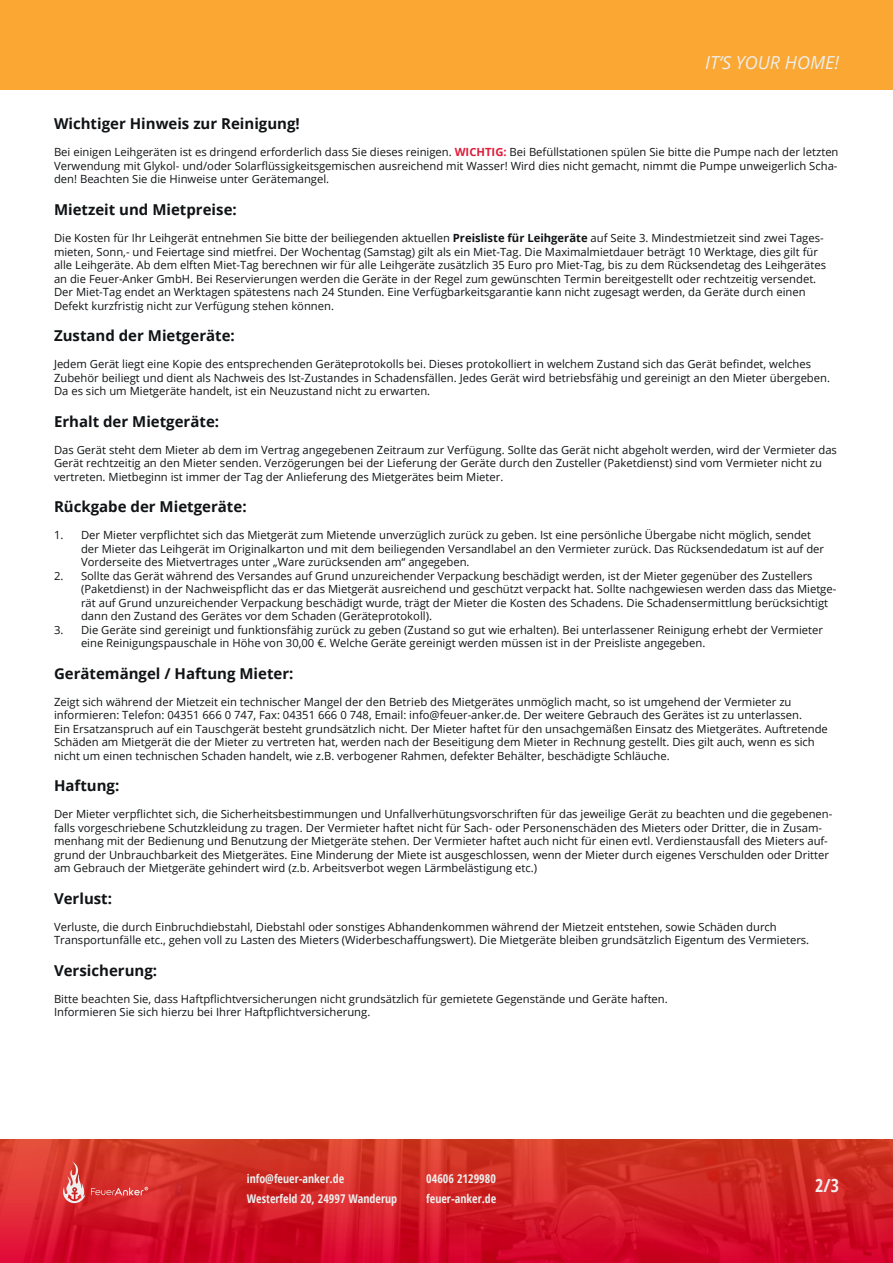
<style>
.page{position:relative;width:893px;height:1263px;background:#fff}
.page>*{position:absolute;margin:0;border:0;box-sizing:border-box;transform-origin:0 0}
.t1{font:italic 18px "Open Sans";color:#edeeed}
.t2{font:700 18px "Open Sans Condensed";color:#edeeed}
.t3{font:700 15px "Open Sans";color:#101315}
.t4{font:700 12px "Open Sans Condensed";color:#edeeed}
.t5{font:11.25px/13.5px "Open Sans";color:#101315}
.s1{font-weight:700;color:#e11c39}
.s2{font-weight:700}
</style>
<div class="page">
<div style="left:0;top:0;width:893px;height:89px;background:#faa733"></div>
<img style="left:0;top:1140px;width:893px;height:123px">
<svg style="left:63px;top:1161px;width:22px;height:42px"></svg>
<svg style="left:91px;top:1187px;width:57px;height:8px"></svg>
<p class="t1" style="left:705px;top:51px;width:135px">IT‘S YOUR HOME!</p>
<p class="t3" style="left:54px;top:113px;width:247px">Wichtiger Hinweis zur Reinigung!</p>
<p class="t5" style="left:54px;top:145px;width:786px">Bei einigen Leihgeräten ist es dringend erforderlich dass Sie dieses reinigen. <span class="s1">WICHTIG:</span> Bei Befüllstationen spülen Sie bitte die Pumpe nach der letzten</p>
<p class="t5" style="left:54px;top:159px;width:785px">Verwendung mit Glykol- und/oder Solarflüssigkeitsgemischen ausreichend mit Wasser! Wird dies nicht gemacht, nimmt die Pumpe unweigerlich Scha&shy;den! Beachten Sie die Hinweise unter Gerätemangel.</p>
<p class="t3" style="left:54px;top:199px;width:184px">Mietzeit und Mietpreise:</p>
<p class="t5" style="left:54px;top:231px;width:774px">Die Kosten für Ihr Leihgerät entnehmen Sie bitte der beiliegenden aktuellen <span class="s2">Preisliste für Leihgeräte</span> auf Seite 3. Mindestmietzeit sind zwei Tages&shy;mieten, Sonn,- und Feiertage sind mietfrei. Der Wochentag (Samstag) gilt als ein Miet-Tag. Die Maximalmietdauer beträgt 10 Werktage, dies gilt für alle Leihgeräte. Ab dem elften Miet-Tag berechnen wir für alle Leihgeräte zusätzlich 35 Euro pro Miet-Tag, bis zu dem Rücksendetag des Leihgerätes an die Feuer-Anker GmbH. Bei Reservierungen werden die Geräte in der Regel zum gewünschten Termin bereitgestellt oder rechtzeitig versendet.<br>Der Miet-Tag endet an Werktagen spätestens nach 24 Stunden. Eine Verfügbarkeitsgarantie kann nicht zugesagt werden, da Geräte durch einen Defekt kurzfristig nicht zur Verfügung stehen können.</p>
<p class="t3" style="left:54px;top:325px;width:182px">Zustand der Mietgeräte:</p>
<p class="t5" style="left:54px;top:357px;width:778px">Jedem Gerät liegt eine Kopie des entsprechenden Geräteprotokolls bei. Dieses protokolliert in welchem Zustand sich das Gerät befindet, welches<br>Zubehör beiliegt und dient als Nachweis des Ist-Zustandes in Schadensfällen. Jedes Gerät wird betriebsfähig und gereinigt an den Mieter übergeben.<br>Da es sich um Mietgeräte handelt, ist ein Neuzustand nicht zu erwarten.</p>
<p class="t3" style="left:54px;top:410px;width:167px">Erhalt der Mietgeräte:</p>
<p class="t5" style="left:54px;top:442px;width:784px">Das Gerät steht dem Mieter ab dem im Vertrag angegebenen Zeitraum zur Verfügung. Sollte das Gerät nicht abgeholt werden, wird der Vermieter das<br>Gerät rechtzeitig an den Mieter senden. Verzögerungen bei der Lieferung der Geräte durch den Zusteller (Paketdienst) sind vom Vermieter nicht zu vertreten. Mietbeginn ist immer der Tag der Anlieferung des Mietgerätes beim Mieter.</p>
<p class="t3" style="left:54px;top:496px;width:194px">Rückgabe der Mietgeräte:</p>
<p class="t5" style="left:81px;top:528px;width:745px;text-indent:-27px">1. Der Mieter verpflichtet sich das Mietgerät zum Mietende unverzüglich zurück zu geben. Ist eine persönliche Übergabe nicht möglich, sendet der Mieter das Leihgerät im Originalkarton und mit dem beiliegenden Versandlabel an den Vermieter zurück. Das Rücksendedatum ist auf der<br>Vorderseite des Mietvertrages unter „Ware zurücksenden am“ angegeben.</p>
<p class="t5" style="left:81px;top:568px;width:757px;text-indent:-27px">2. Sollte das Gerät während des Versandes auf Grund unzureichender Verpackung beschädigt werden, ist der Mieter gegenüber des Zustellers (Paketdienst) in der Nachweispflicht das er das Mietgerät ausreichend und geschützt verpackt hat. Sollte nachgewiesen werden dass das Mietge&shy;rät auf Grund unzureichender Verpackung beschädigt wurde, trägt der Mieter die Kosten des Schadens. Die Schadensermittlung berücksichtigt dann den Zustand des Gerätes vor dem Schaden (Geräteprotokoll).</p>
<p class="t5" style="left:81px;top:622px;width:744px;text-indent:-27px">3. Die Geräte sind gereinigt und funktionsfähig zurück zu geben (Zustand so gut wie erhalten). Bei unterlassener Reinigung erhebt der Vermieter eine Reinigungspauschale in Höhe von 30,00 €. Welche Geräte gereinigt werden müssen ist in der Preisliste angegeben.</p>
<p class="t3" style="left:54px;top:662px;width:241px">Gerätemängel / Haftung Mieter:</p>
<p class="t5" style="left:54px;top:694px;width:739px">Zeigt sich während der Mietzeit ein technischer Mangel der den Betrieb des Mietgerätes unmöglich macht, so ist umgehend der Vermieter zu</p>
<p class="t5" style="left:54px;top:708px;width:750px">informieren: Telefon: 04351 666 0 747, Fax: 04351 666 0 748, Email: info@feuer-anker.de. Der weitere Gebrauch des Gerätes ist zu unterlassen.</p>
<p class="t5" style="left:54px;top:721px;width:775px">Ein Ersatzanspruch auf ein Tauschgerät besteht grundsätzlich nicht. Der Mieter haftet für den unsachgemäßen Einsatz des Mietgerätes. Auftretende</p>
<p class="t5" style="left:54px;top:735px;width:762px">Schäden am Mietgerät die der Mieter zu vertreten hat, werden nach der Beseitigung dem Mieter in Rechnung gestellt. Dies gilt auch, wenn es sich</p>
<p class="t5" style="left:54px;top:748px;width:617px">nicht um einen technischen Schaden handelt, wie z.B. verbogener Rahmen, defekter Behälter, beschädigte Schläuche.</p>
<p class="t3" style="left:54px;top:775px;width:67px">Haftung:</p>
<p class="t5" style="left:54px;top:807px;width:780px">Der Mieter verpflichtet sich, die Sicherheitsbestimmungen und Unfallverhütungsvorschriften für das jeweilige Gerät zu beachten und die gegebenen&shy;falls vorgeschriebene Schutzkleidung zu tragen. Der Vermieter haftet nicht für Sach- oder Personenschäden des Mieters oder Dritter, die in Zusam&shy;menhang mit der Bedienung und Benutzung der Mietgeräte stehen. Der Vermieter haftet auch nicht für einen evtl. Verdienstausfall des Mieters auf&shy;grund der Unbrauchbarkeit des Mietgerätes. Eine Minderung der Miete ist ausgeschlossen, wenn der Mieter durch eigenes Verschulden oder Dritter am Gebrauch der Mietgeräte gehindert wird (z.b. Arbeitsverbot wegen Lärmbelästigung etc.)</p>
<p class="t3" style="left:54px;top:887px;width:60px">Verlust:</p>
<p class="t5" style="left:54px;top:919px;width:757px">Verluste, die durch Einbruchdiebstahl, Diebstahl oder sonstiges Abhandenkommen während der Mietzeit entstehen, sowie Schäden durch<br>Transportunfälle etc., gehen voll zu Lasten des Mieters (Widerbeschaffungswert). Die Mietgeräte bleiben grundsätzlich Eigentum des Vermieters.</p>
<p class="t3" style="left:54px;top:959px;width:105px">Versicherung:</p>
<p class="t5" style="left:54px;top:991px;width:615px">Bitte beachten Sie, dass Haftpflichtversicherungen nicht grundsätzlich für gemietete Gegenstände und Geräte haften.</p>
<p class="t5" style="left:54px;top:1005px;width:318px">Informieren Sie sich hierzu bei Ihrer Haftpflichtversicherung.</p>
<p class="t4" style="left:247px;top:1170px;width:99px">info@feuer-anker.de</p>
<p class="t4" style="left:247px;top:1191px;width:152px">Westerfeld 20, 24997 Wanderup</p>
<p class="t4" style="left:426px;top:1170px;width:71px">04606 2129980</p>
<p class="t4" style="left:426px;top:1191px;width:72px">feuer-anker.de</p>
<p class="t2" style="left:815px;top:1173px;width:25px">2/3</p>
</div>
